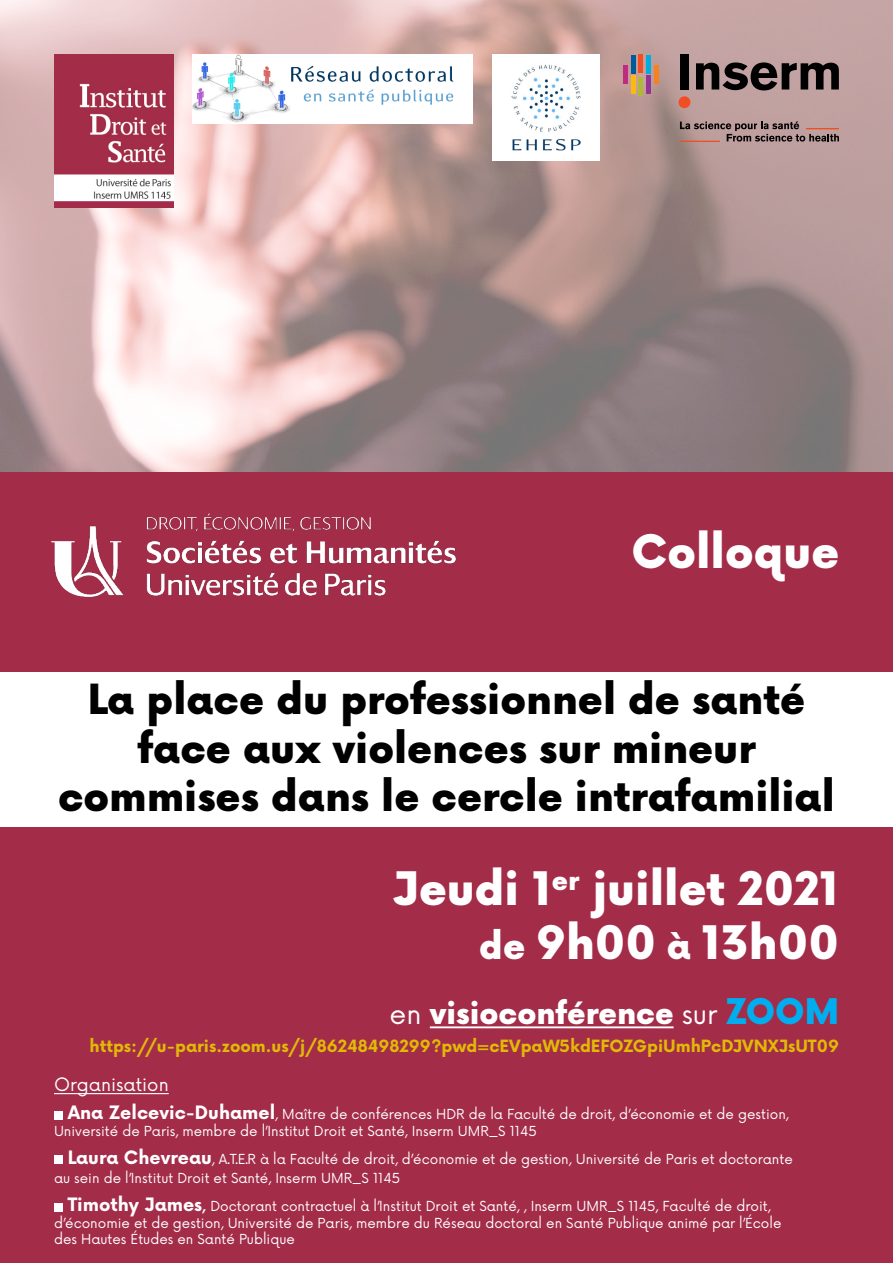
<style>
.page{position:relative;width:893px;height:1263px;background:#fff}
.page>*{position:absolute;margin:0;border:0;box-sizing:border-box;transform-origin:0 0}
.t1{font:900 45px/54px "Now";color:#fff;text-align:right}
.t2{font:900 40.5px/48.6px "Now";color:#000;text-align:center}
.t3{font:900 30px "Now";color:#fff}
.t4{font:18px "Now";color:#fff}
.t5{font:700 16.5px "Now";color:#e2b906}
.t6{font:13.5px/16.5px "Now";color:#fff}
.s1{font-size:36px}
.s2{font-weight:400;font-size:27px}
.s3{font-size:34.5px;color:#00aeef}
.s4{font-weight:700;font-size:18px}
.s5{font-weight:700}
</style>
<div class="page">
<img style="left:0;top:0;width:893px;height:472px">
<div style="left:0;top:472px;width:893px;height:791px;background:#a32c49"></div>
<div style="left:0;top:672px;width:893px;height:154px;background:#fff"></div>
<hr style="left:430px;top:1026px;width:244px;height:2px;background:#fff">
<img style="left:51px;top:513px;width:405px;height:85px">
<hr style="left:54px;top:1093px;width:115px;height:1px;background:#fff">
<div style="left:54px;top:1111px;width:8px;height:8px;background:#fff"></div>
<div style="left:54px;top:1155px;width:8px;height:9px;background:#fff"></div>
<div style="left:54px;top:1203px;width:8px;height:8px;background:#fff"></div>
<img style="left:54px;top:54px;width:119px;height:153px">
<div style="left:680px;top:54px;width:9px;height:36px;background:#000"></div>
<svg style="left:678px;top:62px;width:161px;height:47px;background:#806a69"></svg>
<hr style="left:654px;top:66px;width:4px;height:18px;background:#f58220">
<div style="left:646px;top:56px;width:5px;height:18px;background:#00addc"></div>
<div style="left:646px;top:76px;width:5px;height:18px;background:#913493"></div>
<hr style="left:639px;top:54px;width:4px;height:18px;background:#f04e23">
<hr style="left:639px;top:77px;width:4px;height:18px;background:#aeb937">
<hr style="left:631px;top:56px;width:4px;height:18px;background:#00599a">
<hr style="left:631px;top:76px;width:4px;height:18px;background:#fdb913">
<hr style="left:623px;top:66px;width:4px;height:18px;background:#bf2c7f">
<svg style="left:680px;top:121px;width:159px;height:21px;background:#937978"></svg>
<hr style="left:806px;top:129px;width:33px;height:1px;background:#f04e23">
<hr style="left:680px;top:141px;width:39px;height:1px;background:#f04e23">
<img style="left:193px;top:54px;width:279px;height:70px">
<img style="left:493px;top:54px;width:106px;height:106px">
<h1 class="t1" style="left:631px;top:525px;width:209px">Colloque</h1>
<h2 class="t2" style="left:58px;top:675px;width:778px">La place du professionnel de santé face aux violences sur mineur commises dans le cercle intrafamilial</h2>
<h1 class="t1" style="left:392px;top:862px;width:448px">Jeudi 1<sup>er</sup> juillet 2021 <span class="s1">de</span> 9h00 <span class="s1">à</span> 13h00</h1>
<h3 class="t3" style="left:390px;top:991px;width:451px"><span class="s2">en</span> visioconférence <span class="s2">sur</span> <span class="s3">ZOOM</span></h3>
<p class="t5" style="left:90px;top:1034px;width:751px">https://u-paris.zoom.us/j/86248498299?pwd=cEVpaW5kdEFOZGpiUmhPcDJVNXJsUT09</p>
<h3 class="t4" style="left:54px;top:1070px;width:116px">Organisation</h3>
<p class="t6" style="left:54px;top:1105px;width:736px;text-indent:14px"><span class="s4">Ana Zelcevic-Duhamel</span>, Maître de conférences HDR de la Faculté de droit, d’économie et de gestion,<br>Université de Paris, membre de l’Institut Droit et Santé, Inserm UMR_S 1145</p>
<p class="t6" style="left:54px;top:1148px;width:740px;line-height:19.5px;text-indent:14px"><span class="s4">Laura Chevreau</span>, A.T.E.R à la Faculté de droit, d’économie et de gestion, Université de Paris et doctorante au sein de l’Institut Droit et Santé, Inserm UMR_S 1145</p>
<p class="t6" style="left:54px;top:1197px;width:729px;text-indent:14px"><span class="s4">Timothy James</span><span class="s5">,</span> Doctorant contractuel à l’Institut Droit et Santé, , Inserm UMR_S 1145, Faculté de droit, d’économie et de gestion, Université de Paris, membre du Réseau doctoral en Santé Publique animé par l’École des Hautes Études en Santé Publique</p>
</div>
